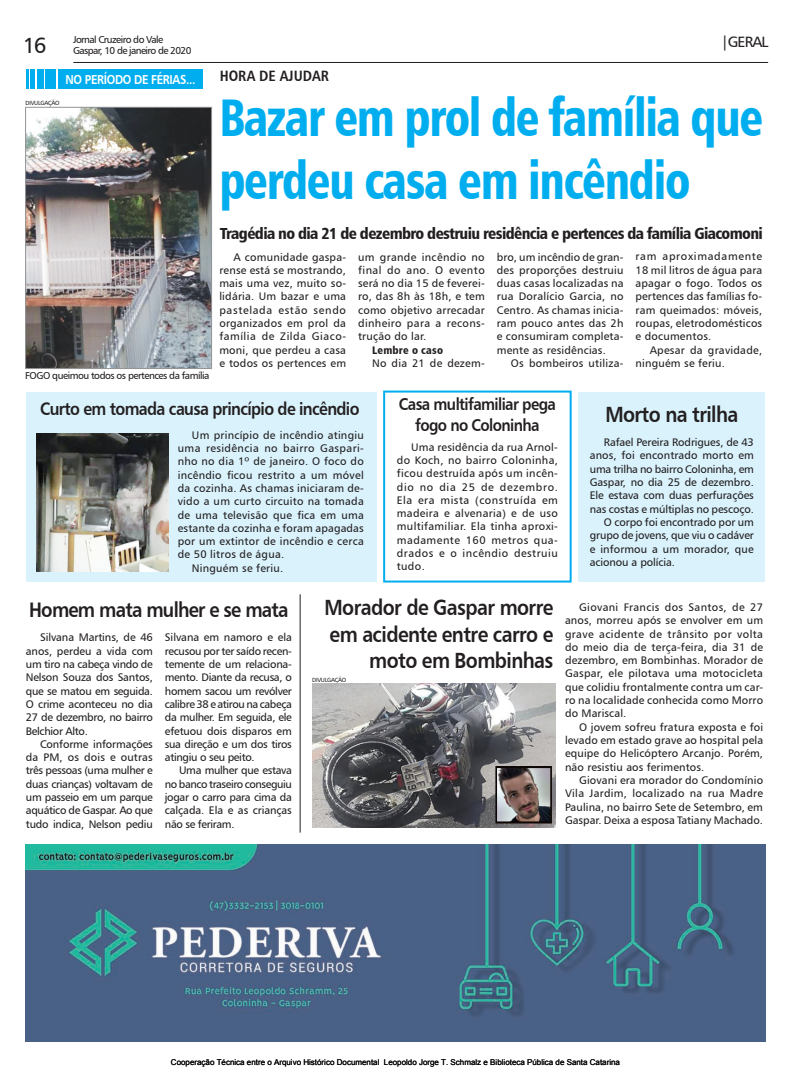
<style>
.page{position:relative;width:791px;height:1078px;background:#fff}
.page>*{position:absolute;margin:0;border:0;box-sizing:border-box;transform-origin:0 0}
.t1{font:53px/63.6px "Humanist 777 BT Black Condensed B";letter-spacing:-.03em;color:#00aeef;scale:.88 1}
.t2{font:22px/26.4px "Humanist 777 BT Bold B";letter-spacing:-.03em;color:#231f20;text-align:right;scale:.88 1}
.t3{font:21px "Humanist 777 BT Bold B";letter-spacing:-.04em;color:#231f20;scale:.88 1}
.t4{font:18px "Humanist 777 BT Bold B";letter-spacing:-.04em;color:#231f20;scale:.88 1}
.t5{font:17px/20.4px "Humanist 777 BT Bold B";letter-spacing:-.04em;color:#231f20;text-align:center;scale:.88 1}
.t6{font:16px "Humanist 777 BT Black Condensed B";letter-spacing:-.04em;color:#231f20}
.t7{font:15px "Humanist 777 BT Bold Condensed B";color:#231f20}
.t8{font:15px "Humanist 777 BT Roman B";letter-spacing:-.06em;color:#231f20}
.t9{font:13px "Humanist 777 BT Bold B";letter-spacing:-.03em;color:#fff;scale:.88 1}
.t10{font:11px/13.3px "Humanist 777 BT Roman B";letter-spacing:.01em;color:#231f20;text-align:justify}
.t11{font:11px "Humanist 777 BT Roman B";letter-spacing:-.01em;color:#231f20}
.t12{font:11px "Humanist 777 BT Roman B";letter-spacing:-.02em;color:#231f20}
.t13{font:11px "Humanist 777 BT Roman B";letter-spacing:.035em;color:#231f20}
.t14{font:11px "Humanist 777 BT Black Condensed B";letter-spacing:.015em;color:#231f20}
.t15{font:10px/11px "Humanist 777 BT Roman B";letter-spacing:-.06em;color:#231f20}
.t16{font:8px "Arial";color:#000}
.t17{font:6px "Humanist 777 BT Roman B";letter-spacing:-.05em;color:#231f20}
.s1{font-size:22px}
</style>
<div class="page">
<hr style="left:73px;top:62px;width:695px;height:1px;background:#231f20">
<img style="left:26px;top:844px;width:739px;height:197px">
<svg style="left:26px;top:69px;width:2px;height:19px"></svg>
<div style="left:30px;top:69px;width:5px;height:19px;background:#00aeef"></div>
<div style="left:37px;top:69px;width:7px;height:19px;background:#00aeef"></div>
<div style="left:46px;top:69px;width:10px;height:19px;background:#00aeef"></div>
<div style="left:58px;top:69px;width:145px;height:19px;background:#00aeef"></div>
<img style="left:27px;top:109px;width:183px;height:258px">
<div style="left:25px;top:107px;width:187px;height:262px;border:1px solid #939598"></div>
<img style="left:312px;top:683px;width:243px;height:144px">
<div style="left:579px;top:391px;width:186px;height:190px;background:#d9f2fc"></div>
<div style="left:383px;top:390px;width:189px;height:192px;border:2px solid #00aeef"></div>
<div style="left:26px;top:391px;width:350px;height:190px;background:#d9f2fc"></div>
<img style="left:37px;top:433px;width:131px;height:138px">
<hr style="left:300px;top:594px;width:1px;height:238px;background:#231f20">
<p class="t15" style="left:23px;top:33px;width:170px;text-indent:50px">Jornal Cruzeiro do Vale<br><span class="s1">16</span> Gaspar, 10 de janeiro de 2020</p>
<h3 class="t8" style="left:721px;top:32px;width:49px">|GERAL</h3>
<p class="t9" style="left:66px;top:71px;width:149px">NO PERÍODO DE FÉRIAS...</p>
<h1 class="t1" style="left:219px;top:84px;width:620px">Bazar em prol de família que perdeu casa em incêndio</h1>
<h3 class="t7" style="left:220px;top:66px;width:111px">HORA DE AJUDAR</h3>
<p class="t17" style="left:26px;top:99px;width:35px">DIVULGAÇÃO</p>
<p class="t15" style="left:25px;top:369px;width:185px">FOGO queimou todos os pertences da família</p>
<h3 class="t6" style="left:220px;top:223px;width:545px">Tragédia no dia 21 de dezembro destruiu residência e pertences da família Giacomoni</h3>
<p class="t10" style="left:219px;top:250px;width:128px;text-indent:14px">A comunidade gaspa&shy;rense está se mostrando, mais uma vez, muito so&shy;lidária. Um bazar e uma pastelada estão sendo organizados em prol da família de Zilda Giaco&shy;moni, que perdeu a casa e todos os pertences em</p>
<p class="t10" style="left:358px;top:250px;width:128px">um grande incêndio no final do ano. O evento será no dia 15 de feverei&shy;ro, das 8h às 18h, e tem como objetivo arrecadar dinheiro para a recons&shy;trução do lar.</p>
<p class="t10" style="left:635px;top:250px;width:128px">ram aproximadamente 18 mil litros de água para apagar o fogo. Todos os pertences das famílias fo&shy;ram queimados: móveis, roupas, eletrodomésticos e documentos.</p>
<p class="t10" style="left:635px;top:343px;width:128px;text-indent:14px">Apesar da gravidade, ninguém se feriu.</p>
<p class="t10" style="left:497px;top:250px;width:128px">bro, um incêndio de gran&shy;des proporções destruiu duas casas localizadas na rua Doralício Garcia, no Centro. As chamas inicia&shy;ram pouco antes das 2h e consumiram completa&shy;mente as residências.</p>
<p class="t10" style="left:511px;top:356px;width:114px">Os bombeiros utiliza-</p>
<p class="t14" style="left:372px;top:343px;width:72px">Lembre o caso</p>
<p class="t10" style="left:372px;top:356px;width:114px">No dia 21 de dezem-</p>
<h3 class="t4" style="left:40px;top:397px;width:364px">Curto em tomada causa princípio de incêndio</h3>
<p class="t10" style="left:192px;top:428px;width:173px">Um princípio de incêndio atingiu</p>
<p class="t13" style="left:178px;top:441px;width:187px">uma residência no bairro Gaspari-</p>
<p class="t10" style="left:178px;top:454px;width:187px">nho no dia 1º de janeiro. O foco do</p>
<p class="t10" style="left:178px;top:468px;width:187px">incêndio ficou restrito a um móvel</p>
<p class="t10" style="left:178px;top:481px;width:187px">da cozinha. As chamas iniciaram de-</p>
<p class="t10" style="left:178px;top:494px;width:188px">vido a um curto circuito na tomada</p>
<p class="t10" style="left:178px;top:507px;width:188px">de uma televisão que fica em uma</p>
<p class="t10" style="left:178px;top:521px;width:188px">estante da cozinha e foram apagadas</p>
<p class="t10" style="left:178px;top:534px;width:187px">por um extintor de incêndio e cerca</p>
<p class="t10" style="left:178px;top:547px;width:108px">de 50 litros de água.</p>
<p class="t10" style="left:192px;top:561px;width:93px">Ninguém se feriu.</p>
<h3 class="t5" style="left:399px;top:393px;width:180px">Casa multifamiliar pega fogo no Coloninha</h3>
<p class="t10" style="left:397px;top:440px;width:163px;text-indent:14px">Uma residência da rua Arnol&shy;do Koch, no bairro Coloninha, ficou destruída após um incên&shy;dio no dia 25 de dezembro.<br>Ela era mista (construída em madeira e alvenaria) e de uso multifamiliar. Ela tinha aproxi&shy;madamente 160 metros qua&shy;drados e o incêndio destruiu tudo.</p>
<h2 class="t2" style="left:605px;top:400px;width:153px">Morto na trilha</h2>
<p class="t11" style="left:604px;top:435px;width:151px">Rafael Pereira Rodrigues, de 43</p>
<p class="t10" style="left:590px;top:448px;width:165px">anos, foi encontrado morto em</p>
<p class="t12" style="left:590px;top:462px;width:165px">uma trilha no bairro Coloninha, em</p>
<p class="t10" style="left:590px;top:475px;width:165px">Gaspar, no dia 25 de dezembro.</p>
<p class="t11" style="left:590px;top:488px;width:165px">Ele estava com duas perfurações</p>
<p class="t11" style="left:590px;top:502px;width:166px">nas costas e múltiplas no pescoço.</p>
<p class="t11" style="left:604px;top:515px;width:151px">O corpo foi encontrado por um</p>
<p class="t11" style="left:590px;top:528px;width:166px">grupo de jovens, que viu o cadáver</p>
<p class="t10" style="left:590px;top:541px;width:165px">e informou a um morador, que</p>
<p class="t11" style="left:590px;top:555px;width:87px">acionou a polícia.</p>
<h2 class="t2" style="left:325px;top:593px;width:261px">Morador de Gaspar morre em acidente entre carro e moto em Bombinhas</h2>
<h3 class="t3" style="left:29px;top:595px;width:296px">Homem mata mulher e se mata</h3>
<p class="t10" style="left:565px;top:600px;width:200px;text-indent:14px">Giovani Francis dos Santos, de 27 anos, morreu após se envolver em um grave acidente de trânsito por volta do meio dia de terça-feira, dia 31 de dezembro, em Bombinhas. Morador de Gaspar, ele pilotava uma motocicleta que colidiu frontalmente contra um car&shy;ro na localidade conhecida como Morro do Mariscal.</p>
<p class="t10" style="left:565px;top:719px;width:200px;text-indent:14px">O jovem sofreu fratura exposta e foi levado em estado grave ao hospital pela equipe do Helicóptero Arcanjo. Porém, não resistiu aos ferimentos.</p>
<p class="t10" style="left:565px;top:773px;width:200px;text-indent:14px">Giovani era morador do Condomínio Vila Jardim, localizado na rua Madre Paulina, no bairro Sete de Setembro, em Gaspar. Deixa a esposa Tatiany Machado.</p>
<p class="t10" style="left:165px;top:630px;width:128px">Silvana em namoro e ela recusou por ter saído recen&shy;temente de um relaciona&shy;mento. Diante da recusa, o homem sacou um revólver calibre 38 e atirou na cabeça da mulher. Em seguida, ele efetuou dois disparos em sua direção e um dos tiros atingiu o seu peito.</p>
<p class="t10" style="left:165px;top:763px;width:129px;text-indent:14px">Uma mulher que estava no banco traseiro conseguiu jogar o carro para cima da calçada. Ela e as crianças não se feriram.</p>
<p class="t10" style="left:26px;top:630px;width:129px;text-indent:14px">Silvana Martins, de 46 anos, perdeu a vida com um tiro na cabeça vindo de Nelson Souza dos Santos, que se matou em seguida.<br>O crime aconteceu no dia 27 de dezembro, no bairro Belchior Alto.</p>
<p class="t10" style="left:26px;top:737px;width:129px;text-indent:14px">Conforme informações da PM, os dois e outras três pessoas (uma mulher e duas crianças) voltavam de um passeio em um parque aquático de Gaspar. Ao que tudo indica, Nelson pediu</p>
<p class="t17" style="left:312px;top:676px;width:35px">DIVULGAÇÃO</p>
<p class="t16" style="left:171px;top:1056px;width:210px">Cooperação Técnica entre o Arquivo Histórico Documental</p>
<p class="t16" style="left:384px;top:1056px;width:238px">Leopoldo Jorge T. Schmalz e Biblioteca Pública de Santa Catarina</p>
</div>
